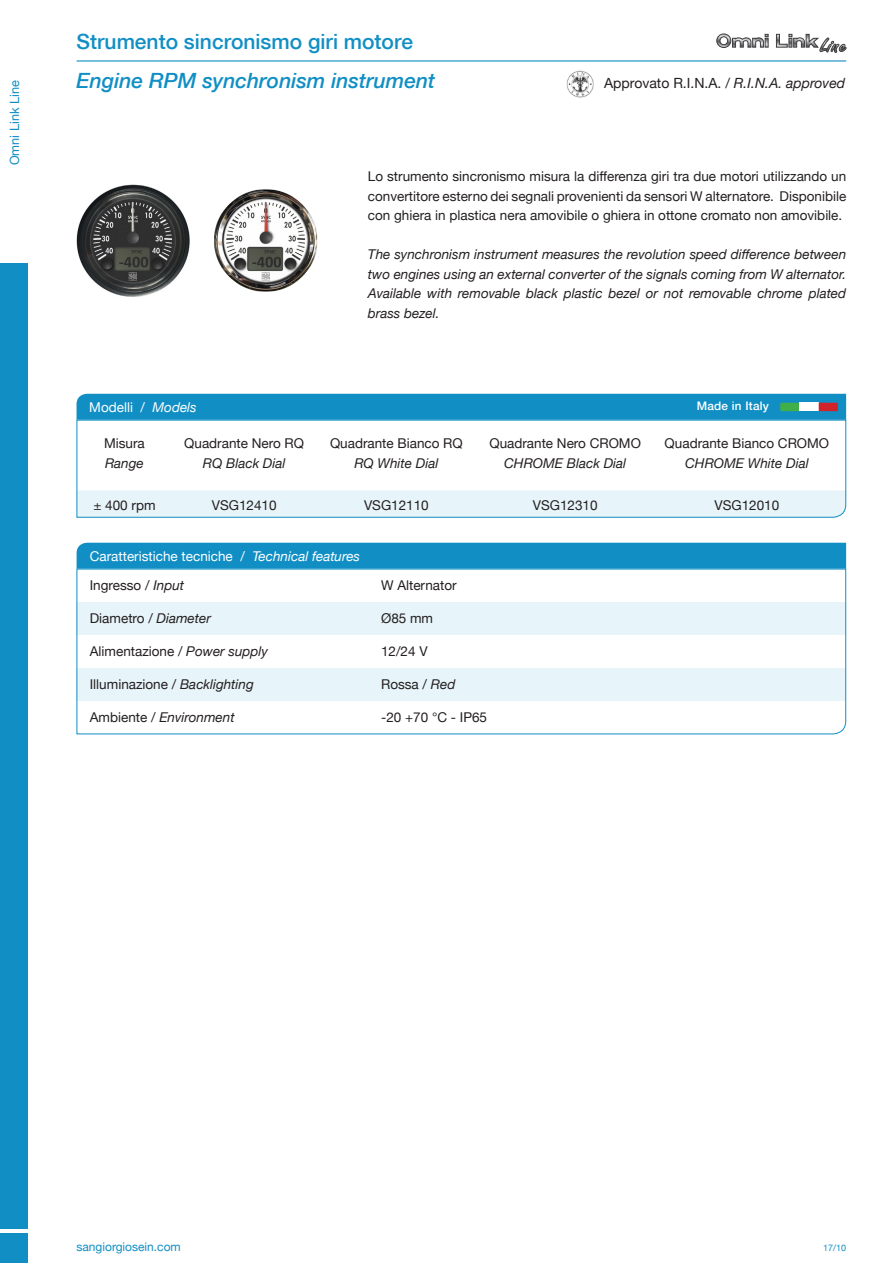
<style>
.page{position:relative;width:893px;height:1263px;background:#fff}
.page>*{position:absolute;margin:0;border:0;box-sizing:border-box;transform-origin:0 0}
.t1{font:500 21px "Helvetica Neue";color:#118fc5}
.t2{font:italic 500 21px "Helvetica Neue";color:#118fc5}
.t3{font:14.1px "Helvetica Neue";color:#231f20}
.t4{font:13.5px/19.5px "Helvetica Neue";color:#231f20;text-align:justify}
.t5{font:italic 13.5px/19.5px "Helvetica Neue";color:#231f20;text-align:justify}
.t6{font:13.5px "Helvetica Neue";color:#fff}
.t7{font:12.75px "Helvetica Neue";color:#118fc5}
.t8{font:12px "Helvetica Neue";color:#118fc5}
.t9{font:500 11.7px "Helvetica Neue";letter-spacing:.02em;color:#fff}
.t10{font:9px "Helvetica Neue";color:#118fc5}
.s1{font-style:italic}
.s2{font-style:normal}
</style>
<div class="page">
<div style="left:0;top:0;width:28px;height:1229px;background:#118fc5"></div>
<div style="left:0;top:1233px;width:28px;height:30px;background:#118fc5"></div>
<hr style="left:77px;top:60px;width:769px;height:2px;background:#118fc5">
<div style="left:0;top:0;width:28px;height:262px;background:#fff"></div>
<svg style="left:716px;top:33px;width:131px;height:20px"></svg>
<svg style="left:76px;top:419px;width:770px;height:99px"></svg>
<img style="left:77px;top:184px;width:113px;height:113px">
<img style="left:214px;top:189px;width:104px;height:103px">
<svg style="left:76px;top:568px;width:770px;height:167px"></svg>
<div style="left:77px;top:543px;width:769px;height:26px;background:#118fc5"></div>
<img style="left:566px;top:70px;width:28px;height:28px">
<div style="left:77px;top:394px;width:769px;height:26px;background:#118fc5"></div>
<p class="t7" style="left:7px;top:165px;width:87px;rotate:-90deg">Omni Link Line</p>
<p class="t1" style="left:77px;top:29px;width:338px">Strumento sincronismo giri motore</p>
<p class="t2" style="left:77px;top:68px;width:360px">Engine RPM synchronism instrument</p>
<p class="t3" style="left:604px;top:74px;width:243px">Approvato R.I.N.A. <span class="s1">/ R.I.N.A. approved</span></p>
<p class="t6" style="left:89px;top:399px;width:109px">Modelli / <span class="s1">Models</span></p>
<p class="t4" style="left:368px;top:167px;width:480px">Lo strumento sincronismo misura la differenza giri tra due motori utilizzando un convertitore esterno dei segnali provenienti da sensori W alternatore. Disponibile con ghiera in plastica nera amovibile o ghiera in ottone cromato non amovibile.</p>
<p class="t5" style="left:368px;top:244px;width:480px">The synchronism instrument measures the revolution speed difference between two engines using an external converter of the signals coming from W alternator.<br>Available with removable black plastic bezel or not removable chrome plated brass bezel.</p>
<p class="t9" style="left:697px;top:399px;width:74px">Made in Italy</p>
<p class="t4" style="left:104px;top:434px;width:42px">Misura</p>
<p class="t5" style="left:105px;top:453px;width:40px">Range</p>
<p class="t4" style="left:93px;top:495px;width:64px">± 400 rpm</p>
<p class="t4" style="left:184px;top:434px;width:121px">Quadrante Nero RQ</p>
<p class="t5" style="left:203px;top:453px;width:84px">RQ Black Dial</p>
<p class="t4" style="left:330px;top:434px;width:134px">Quadrante Bianco RQ</p>
<p class="t5" style="left:354px;top:453px;width:86px">RQ White Dial</p>
<p class="t4" style="left:489px;top:434px;width:153px">Quadrante Nero CROMO</p>
<p class="t5" style="left:504px;top:453px;width:123px">CHROME Black Dial</p>
<p class="t4" style="left:665px;top:434px;width:166px">Quadrante Bianco CROMO</p>
<p class="t5" style="left:685px;top:453px;width:125px">CHROME White Dial</p>
<p class="t4" style="left:212px;top:495px;width:66px">VSG12410</p>
<p class="t4" style="left:364px;top:495px;width:66px">VSG12110</p>
<p class="t4" style="left:533px;top:495px;width:66px">VSG12310</p>
<p class="t4" style="left:714px;top:495px;width:66px">VSG12010</p>
<p class="t6" style="left:90px;top:548px;width:272px">Caratteristiche tecniche / <span class="s1">Technical features</span></p>
<p class="t4" style="left:90px;top:575px;width:96px">Ingresso / <span class="s1">Input</span></p>
<p class="t4" style="left:90px;top:608px;width:123px">Diametro / <span class="s1">Diameter</span></p>
<p class="t4" style="left:90px;top:641px;width:180px">Alimentazione / <span class="s1">Power supply</span></p>
<p class="t4" style="left:90px;top:674px;width:165px">Illuminazione / <span class="s1">Backlighting</span></p>
<p class="t5" style="left:90px;top:707px;width:146px"><span class="s2">Ambiente /</span> Environment</p>
<p class="t4" style="left:381px;top:575px;width:77px">W Alternator</p>
<p class="t4" style="left:381px;top:608px;width:54px">Ø85 mm</p>
<p class="t4" style="left:381px;top:641px;width:48px">12/24 V</p>
<p class="t4" style="left:381px;top:674px;width:76px">Rossa / <span class="s1">Red</span></p>
<p class="t4" style="left:381px;top:707px;width:108px">-20 +70 °C - IP65</p>
<p class="t8" style="left:77px;top:1239px;width:106px">sangiorgiosein.com</p>
<p class="t10" style="left:823px;top:1242px;width:25px">17/10</p>
</div>
